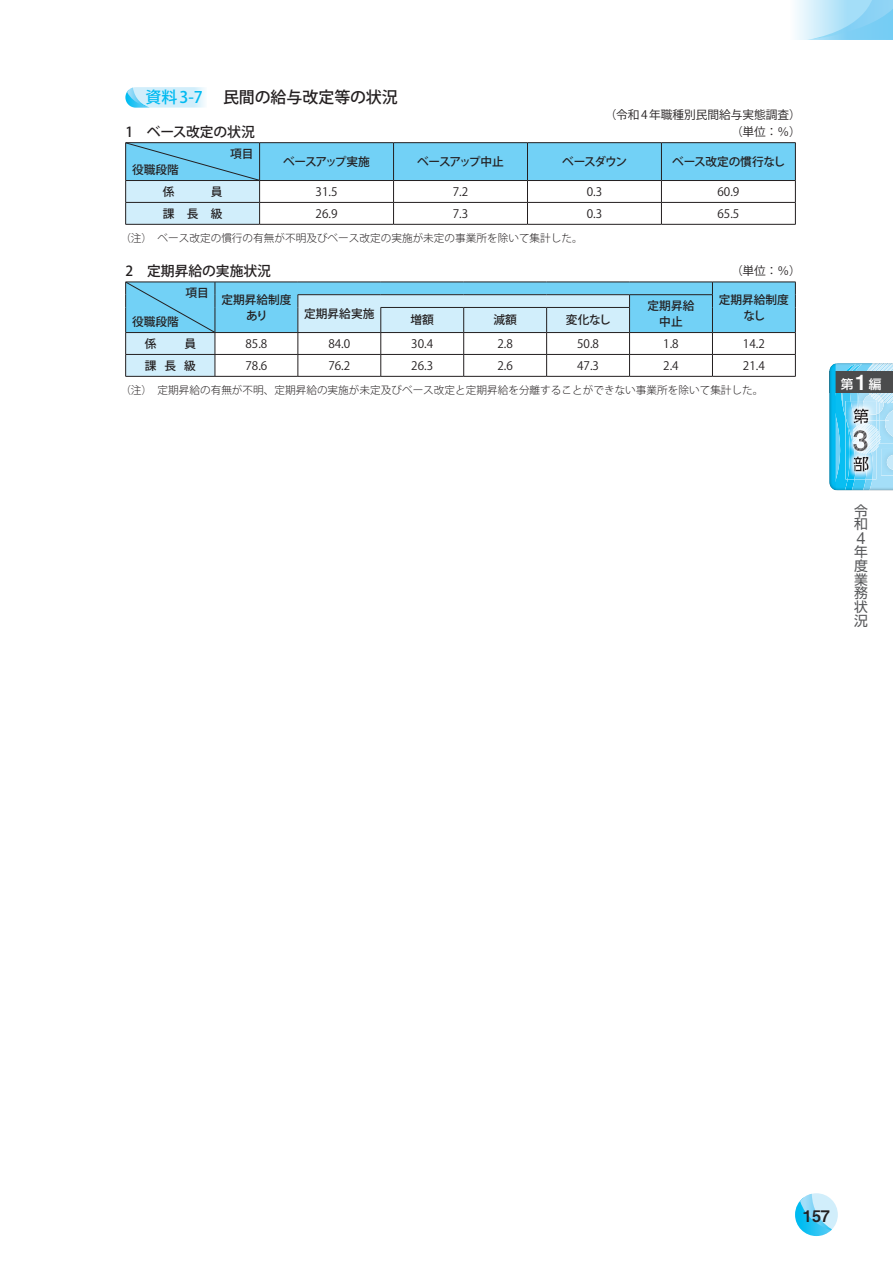
<style>
.page{position:relative;width:893px;height:1263px;background:#fff}
.page>*{position:absolute;margin:0;border:0;box-sizing:border-box;transform-origin:0 0}
.t1{font:16.65px "Helvetica Neue LT Std";color:#57585a}
.t2{font:500 15.9px "Koz Go Pr 6 N";color:#231f20}
.t3{font:15.9px "Midashi Go Pr 6 N MB31";color:#231f20}
.t4{font:500 13.8px "Koz Go Pr 6 N";color:#231f20}
.t5{font:13.8px/13.8px "Shin Go Pr 6 N";color:#57585a}
.t6{font:500 12.75px "UD Shin Go NT Pr 6 N";color:#fff}
.t7{font:11.7px "Koz Go Pr 6 N";color:#231f20}
.t8{font:500 11.7px/15.9px "Koz Go Pr 6 N";color:#231f20;text-align:center}
.t9{font:500 11.7px "Koz Go Pr 6 N";letter-spacing:-.1em;color:#231f20}
.t10{font:300 10.65px "Koz Go Pr 6 N";color:#231f20}
.s1{color:#00baf1}
.s2{font-family:"Helvetica Neue LT Std";font-size:21.75px}
</style>
<div class="page">
<div style="left:827px;top:362px;width:66px;height:131px;background:#231f20;opacity:.6"></div>
<div style="left:795px;top:1193px;width:43px;height:43px;background:#d1eefb;border-radius:50%"></div>
<svg style="left:795px;top:1194px;width:37px;height:42px"></svg>
<div style="left:790px;top:0;width:103px;height:40px;background:#f0f9fd"></div>
<svg style="left:807px;top:0;width:86px;height:40px"></svg>
<svg style="left:125px;top:87px;width:80px;height:21px"></svg>
<hr style="left:260px;top:224px;width:134px;height:1px;background:#231f20">
<hr style="left:394px;top:224px;width:133px;height:1px;background:#231f20">
<hr style="left:527px;top:224px;width:134px;height:1px;background:#231f20">
<hr style="left:661px;top:224px;width:135px;height:1px;background:#231f20">
<hr style="left:125px;top:142px;width:135px;height:1px;background:#231f20">
<hr style="left:260px;top:142px;width:134px;height:1px;background:#231f20">
<hr style="left:394px;top:142px;width:133px;height:1px;background:#231f20">
<hr style="left:527px;top:142px;width:134px;height:1px;background:#231f20">
<hr style="left:661px;top:142px;width:135px;height:1px;background:#231f20">
<hr style="left:125px;top:224px;width:135px;height:1px;background:#231f20">
<svg style="left:125px;top:143px;width:671px;height:81px"></svg>
<hr style="left:215px;top:376px;width:83px;height:1px;background:#231f20">
<hr style="left:298px;top:376px;width:83px;height:1px;background:#231f20">
<hr style="left:381px;top:376px;width:83px;height:1px;background:#231f20">
<hr style="left:464px;top:376px;width:83px;height:1px;background:#231f20">
<hr style="left:547px;top:376px;width:83px;height:1px;background:#231f20">
<hr style="left:630px;top:376px;width:82px;height:1px;background:#231f20">
<hr style="left:712px;top:376px;width:84px;height:1px;background:#231f20">
<hr style="left:125px;top:376px;width:90px;height:1px;background:#231f20">
<svg style="left:125px;top:282px;width:671px;height:94px"></svg>
<h2 class="t2" style="left:145px;top:89px;width:254px"><span class="s1">資料 3-7</span> 　民間の給与改定等の状況</h2>
<p class="t7" style="left:605px;top:108px;width:197px">（令和 4 年職種別民間給与実態調査）</p>
<p class="t4" style="left:125px;top:124px;width:131px">1　ベース改定の状況</p>
<p class="t7" style="left:731px;top:125px;width:71px">（単位：％）</p>
<p class="t8" style="left:230px;top:146px;width:25px">項目</p>
<p class="t8" style="left:132px;top:162px;width:48px">役職段階</p>
<p class="t9" style="left:283px;top:155px;width:88px">ベースアップ実施</p>
<p class="t9" style="left:417px;top:155px;width:88px">ベースアップ中止</p>
<p class="t8" style="left:562px;top:154px;width:66px">ベースダウン</p>
<p class="t8" style="left:672px;top:154px;width:115px">ベース改定の慣行なし</p>
<p class="t8" style="left:163px;top:184px;width:13px">係</p>
<p class="t8" style="left:211px;top:184px;width:13px">員</p>
<p class="t7" style="left:316px;top:185px;width:23px">31.5</p>
<p class="t7" style="left:453px;top:185px;width:17px">7.2</p>
<p class="t7" style="left:587px;top:185px;width:17px">0.3</p>
<p class="t7" style="left:717px;top:185px;width:23px">60.9</p>
<p class="t8" style="left:163px;top:206px;width:61px">課長級</p>
<p class="t7" style="left:316px;top:207px;width:23px">26.9</p>
<p class="t7" style="left:453px;top:207px;width:17px">7.3</p>
<p class="t7" style="left:587px;top:207px;width:17px">0.3</p>
<p class="t7" style="left:717px;top:207px;width:23px">65.5</p>
<p class="t10" style="left:120px;top:232px;width:464px">（注）　ベース改定の慣行の有無が不明及びベース改定の実施が未定の事業所を除いて集計した。</p>
<p class="t4" style="left:125px;top:263px;width:147px">2　定期昇給の実施状況</p>
<p class="t7" style="left:731px;top:264px;width:71px">（単位：％）</p>
<p class="t8" style="left:186px;top:285px;width:25px">項目</p>
<p class="t8" style="left:132px;top:314px;width:48px">役職段階</p>
<p class="t8" style="left:221px;top:292px;width:72px">定期昇給制度あり</p>
<p class="t8" style="left:719px;top:292px;width:72px">定期昇給制度</p>
<p class="t8" style="left:648px;top:298px;width:48px">定期昇給</p>
<p class="t8" style="left:304px;top:306px;width:72px">定期昇給実施</p>
<p class="t8" style="left:743px;top:308px;width:23px">なし</p>
<p class="t8" style="left:411px;top:312px;width:25px">増額</p>
<p class="t8" style="left:493px;top:312px;width:25px">減額</p>
<p class="t8" style="left:566px;top:312px;width:47px">変化なし</p>
<p class="t8" style="left:659px;top:314px;width:25px">中止</p>
<p class="t8" style="left:145px;top:336px;width:13px">係</p>
<p class="t8" style="left:184px;top:336px;width:13px">員</p>
<p class="t7" style="left:245px;top:337px;width:23px">85.8</p>
<p class="t7" style="left:328px;top:337px;width:23px">84.0</p>
<p class="t7" style="left:411px;top:337px;width:23px">30.4</p>
<p class="t7" style="left:497px;top:337px;width:17px">2.8</p>
<p class="t7" style="left:577px;top:337px;width:23px">50.8</p>
<p class="t7" style="left:663px;top:337px;width:17px">1.8</p>
<p class="t7" style="left:743px;top:337px;width:23px">14.2</p>
<p class="t8" style="left:145px;top:358px;width:53px">課長級</p>
<p class="t7" style="left:245px;top:359px;width:23px">78.6</p>
<p class="t7" style="left:328px;top:359px;width:23px">76.2</p>
<p class="t7" style="left:411px;top:359px;width:23px">26.3</p>
<p class="t7" style="left:497px;top:359px;width:17px">2.6</p>
<p class="t7" style="left:577px;top:359px;width:23px">47.3</p>
<p class="t7" style="left:663px;top:359px;width:17px">2.4</p>
<p class="t7" style="left:743px;top:359px;width:23px">21.4</p>
<p class="t10" style="left:120px;top:384px;width:645px">（注）　定期昇給の有無が不明、定期昇給の実施が未定及びベース改定と定期昇給を分離することができない事業所を除いて集計した。</p>
<p class="t6" style="left:841px;top:374px;width:42px">第<span class="s2">1</span>編</p>
<p class="t5" style="left:854px;top:502px;width:15px">令和</p>
<h1 class="t1" style="left:856px;top:528px;width:11px">4</h1>
<p class="t5" style="left:854px;top:544px;width:15px;text-align:justify">年度業務状況</p>
<h2 class="t3" style="left:803px;top:1203px;width:28px">157</h2>
</div>
